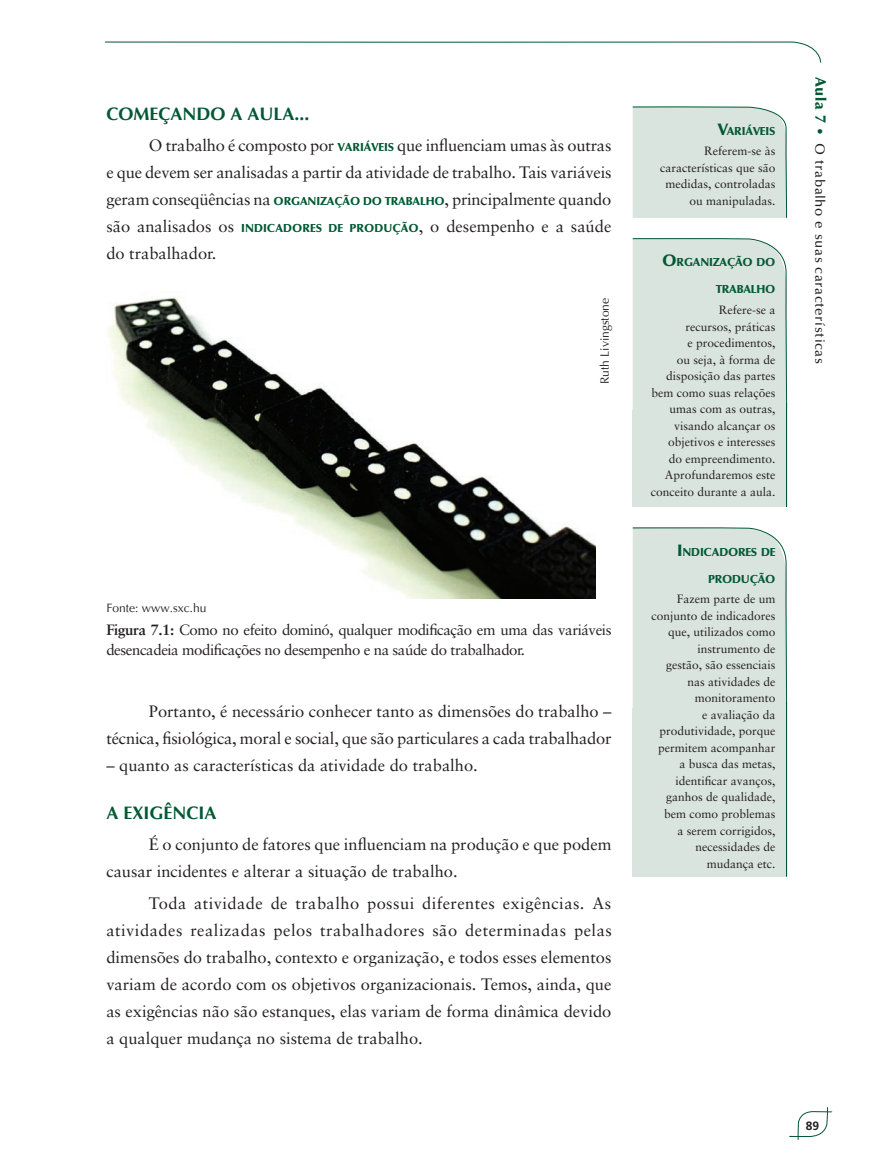
<style>
.page{position:relative;width:872px;height:1170px;background:#fff}
.page>*{position:absolute;margin:0;border:0;box-sizing:border-box;transform-origin:0 0}
.t1{font:700 18px "Optima";color:#005834}
.t2{font:16.5px/27px "Sabon";color:#231f20;text-align:justify}
.t3{font:15px/19.5px "Sabon";letter-spacing:-.03em;color:#231f20}
.t4{font:500 13.5px "Optima";letter-spacing:.05em;color:#231f20}
.t5{font:12px/16.5px "Sabon";color:#231f20;text-align:right}
.t6{font:12px "Optima";color:#231f20}
.t7{font:700 12px "Frutiger";color:#231f20}
.t8{font:900 11.55px "Optima";letter-spacing:-.02em;color:#005834}
.s1{font-family:"Optima";font-weight:900;font-size:11.55px;color:#005834}
.s2{font-weight:700}
.s3{font-size:16.5px}
.s4{font-weight:900;font-size:15px;color:#005834}
.s5{color:#005834}
</style>
<div class="page">
<svg style="left:105px;top:41px;width:716px;height:22px"></svg>
<svg style="left:789px;top:1107px;width:43px;height:33px"></svg>
<div style="left:632px;top:410px;width:155px;height:96px;background:#dae4de"></div>
<hr style="left:786px;top:403px;width:1px;height:104px;background:#005834">
<div style="left:632px;top:708px;width:155px;height:168px;background:#dae4de"></div>
<img style="left:108px;top:297px;width:487px;height:301px">
<div style="left:632px;top:238px;width:155px;height:172px;background:#dae4de"></div>
<div style="left:632px;top:106px;width:155px;height:112px;background:#dae4de"></div>
<div style="left:632px;top:527px;width:155px;height:181px;background:#dae4de"></div>
<hr style="left:786px;top:702px;width:1px;height:174px;background:#005834">
<p class="t1" style="left:106px;top:102px;width:205px">COMEÇANDO A AULA...</p>
<p class="t2" style="left:106px;top:132px;width:507px;text-indent:43px">O trabalho é composto por <span class="s1">VARIÁVEIS</span> que influenciam umas às outras e que devem ser analisadas a partir da atividade de trabalho. Tais variáveis geram conseqüências na <span class="s1">ORGANIZAÇÃO DO TRABALHO</span>, principalmente quando são analisados os <span class="s1">INDICADORES DE PRODUÇÃO</span>, o desempenho e a saúde do trabalhador.</p>
<p class="t6" style="left:597px;top:384px;width:88px;rotate:-90deg">Ruth Livingstone</p>
<p class="t6" style="left:106px;top:600px;width:102px">Fonte: www.sxc.hu</p>
<p class="t3" style="left:106px;top:620px;width:506px"><span class="s2">Figura 7.1:</span> Como no efeito dominó, qualquer modificação em uma das variáveis desencadeia modificações no desempenho e na saúde do trabalhador.</p>
<p class="t2" style="left:106px;top:697px;width:507px;text-align:right">Portanto, é necessário conhecer tanto as dimensões do trabalho – técnica, fisiológica, moral e social, que são particulares a cada trabalhador</p>
<p class="t2" style="left:106px;top:751px;width:373px">– quanto as características da atividade do trabalho.</p>
<p class="t1" style="left:106px;top:801px;width:112px">A EXIGÊNCIA</p>
<p class="t2" style="left:106px;top:830px;width:506px;text-indent:43px">É o conjunto de fatores que influenciam na produção e que podem causar incidentes e alterar a situação de trabalho.</p>
<p class="t2" style="left:106px;top:889px;width:507px;text-indent:43px">Toda atividade de trabalho possui diferentes exigências. As atividades realizadas pelos trabalhadores são determinadas pelas dimensões do trabalho, contexto e organização, e todos esses elementos variam de acordo com os objetivos organizacionais. Temos, ainda, que as exigências não são estanques, elas variam de forma dinâmica devido a qualquer mudança no sistema de trabalho.</p>
<p class="t8" style="left:717px;top:124px;width:60px"><span class="s3">V</span>ARIÁVEIS</p>
<p class="t5" style="left:660px;top:143px;width:117px">Referem-se às características que são medidas, controladas ou manipuladas.</p>
<p class="t8" style="left:662px;top:256px;width:115px"><span class="s3">O</span>RGANIZAÇÃO DO</p>
<p class="t8" style="left:715px;top:283px;width:61px">TRABALHO</p>
<p class="t5" style="left:651px;top:301px;width:126px">Refere-se a<br>recursos, práticas<br>e procedimentos,<br>ou seja, à forma de disposição das partes bem como suas relações umas com as outras, visando alcançar os objetivos e interesses<br>do empreendimento.<br>Aprofundaremos este conceito durante a aula.</p>
<p class="t8" style="left:677px;top:545px;width:100px"><span class="s3">I</span>NDICADORES DE</p>
<p class="t8" style="left:708px;top:572px;width:69px">PRODUÇÃO</p>
<p class="t5" style="left:651px;top:590px;width:126px">Fazem parte de um conjunto de indicadores que, utilizados como instrumento de<br>gestão, são essenciais nas atividades de monitoramento<br>e avaliação da produtividade, porque permitem acompanhar a busca das metas, identificar avanços, ganhos de qualidade, bem como problemas<br>a serem corrigidos, necessidades de mudança etc.</p>
<p class="t4" style="left:827px;top:77px;width:288px;rotate:90deg"><span class="s4">Aula 7</span> <span class="s5">•</span> O trabalho e suas características</p>
<p class="t7" style="left:806px;top:1118px;width:15px">89</p>
</div>
